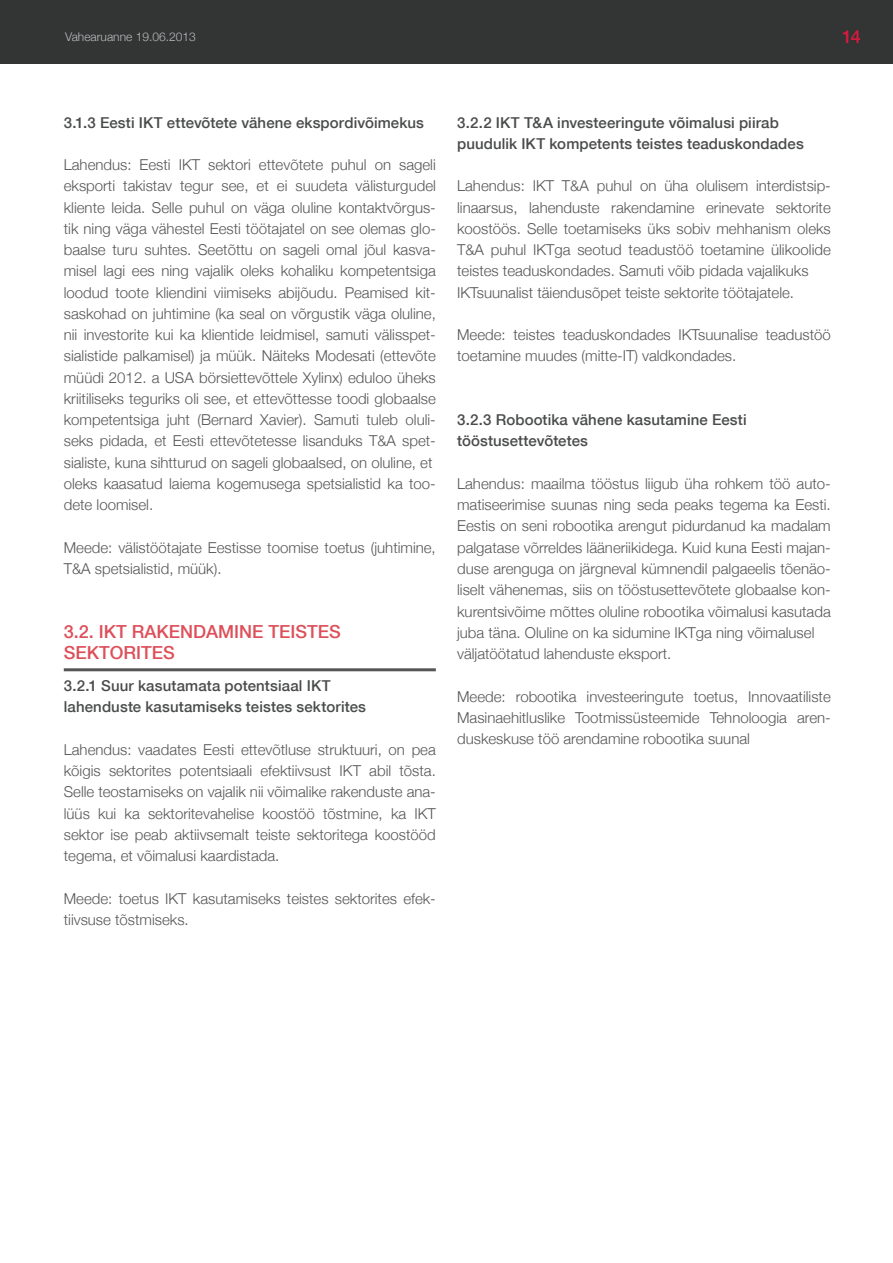
<style>
.page{position:relative;width:893px;height:1263px;background:#fff}
.page>*{position:absolute;margin:0;border:0;box-sizing:border-box;transform-origin:0 0}
.t1{font:500 18px/21.3px "Helvetica Neue";color:#dd505a}
.t2{font:500 18px "Helvetica Neue";color:#d71a3f}
.t3{font:300 15px/21.3px "Helvetica Neue";color:#565657}
.t4{font:500 15px/21.3px "Helvetica Neue";letter-spacing:.005em;color:#4a4b4b}
.t5{font:300 12px "Helvetica Neue";color:#babcbf}
</style>
<div class="page">
<div style="left:0;top:0;width:893px;height:64px;background:#333434"></div>
<hr style="left:64px;top:668px;width:372px;height:3px;background:#565657">
<p class="t5" style="left:65px;top:27px;width:132px">Vahearuanne 19.06.2013</p>
<p class="t2" style="left:842px;top:22px;width:20px">14</p>
<p class="t4" style="left:64px;top:111px;width:362px">3.1.3 Eesti IKT ettevõtete vähene ekspordivõimekus</p>
<p class="t3" style="left:64px;top:153px;width:374px">Lahendus: Eesti IKT sektori ettevõtete puhul on sageli eksporti takistav tegur see, et ei suudeta välisturgudel kliente leida. Selle puhul on väga oluline kontaktvõrgus&shy;tik ning väga vähestel Eesti töötajatel on see olemas glo&shy;baalse turu suhtes. Seetõttu on sageli omal jõul kasva&shy;misel lagi ees ning vajalik oleks kohaliku kompetentsiga loodud toote kliendini viimiseks abijõudu. Peamised kit&shy;saskohad on juhtimine (ka seal on võrgustik väga oluline, nii investorite kui ka klientide leidmisel, samuti välisspet&shy;sialistide palkamisel) ja müük. Näiteks Modesati (ettevõte müüdi 2012. a USA börsiettevõttele Xylinx) eduloo üheks kriitiliseks teguriks oli see, et ettevõttesse toodi globaalse kompetentsiga juht (Bernard Xavier). Samuti tuleb oluli&shy;seks pidada, et Eesti ettevõtetesse lisanduks T&amp;A spet&shy;sialiste, kuna sihtturud on sageli globaalsed, on oluline, et oleks kaasatud laiema kogemusega spetsialistid ka too&shy;dete loomisel.</p>
<p class="t3" style="left:64px;top:536px;width:374px">Meede: välistöötajate Eestisse toomise toetus (juhtimine,<br>T&amp;A spetsialistid, müük).</p>
<p class="t1" style="left:64px;top:620px;width:279px">3.2. IKT rakendamine teistes sekt</p>
<p class="t1" style="left:110px;top:641px;width:25px">orite</p>
<p class="t1" style="left:163px;top:641px;width:13px">s</p>
<p class="t4" style="left:64px;top:674px;width:304px">3.2.1 Suur kasutamata potentsiaal IKT lahenduste kasutamiseks teistes sektorites</p>
<p class="t3" style="left:64px;top:738px;width:374px;text-align:justify">Lahendus: vaadates Eesti ettevõtluse struktuuri, on pea kõigis sektorites potentsiaali efektiivsust IKT abil tõsta.<br>Selle teostamiseks on vajalik nii võimalike rakenduste ana&shy;lüüs kui ka sektoritevahelise koostöö tõstmine, ka IKT sektor ise peab aktiivsemalt teiste sektoritega koostööd tegema, et võimalusi kaardistada.</p>
<p class="t3" style="left:64px;top:887px;width:374px">Meede: toetus IKT kasutamiseks teistes sektorites efek&shy;tiivsuse tõstmiseks.</p>
<p class="t4" style="left:457px;top:111px;width:348px">3.2.2 IKT T&amp;A investeeringute võimalusi piirab puudulik IKT kompetents teistes teaduskondades</p>
<p class="t3" style="left:457px;top:174px;width:375px">Lahendus: IKT T&amp;A puhul on üha olulisem interdistsip&shy;linaarsus, lahenduste rakendamine erinevate sektorite koostöös. Selle toetamiseks üks sobiv mehhanism oleks T&amp;A puhul IKTga seotud teadustöö toetamine ülikoolide teistes teaduskondades. Samuti võib pidada vajalikuks IKTsuunalist täiendusõpet teiste sektorite töötajatele.</p>
<p class="t3" style="left:457px;top:323px;width:375px">Meede: teistes teaduskondades IKTsuunalise teadustöö toetamine muudes (mitte-IT) valdkondades.</p>
<p class="t4" style="left:457px;top:408px;width:291px">3.2.3 Robootika vähene kasutamine Eesti tööstusettevõtetes</p>
<p class="t3" style="left:457px;top:472px;width:375px">Lahendus: maailma tööstus liigub üha rohkem töö auto&shy;matiseerimise suunas ning seda peaks tegema ka Eesti.<br>Eestis on seni robootika arengut pidurdanud ka madalam palgatase võrreldes lääneriikidega. Kuid kuna Eesti majan&shy;duse arenguga on järgneval kümnendil palgaeelis tõenäo&shy;liselt vähenemas, siis on tööstusettevõtete globaalse kon&shy;kurentsivõime mõttes oluline robootika võimalusi kasutada juba täna. Oluline on ka sidumine IKTga ning võimalusel väljatöötatud lahenduste eksport.</p>
<p class="t3" style="left:457px;top:685px;width:375px;text-align:justify">Meede: robootika investeeringute toetus, Innovaatiliste Masinaehitluslike Tootmissüsteemide Tehnoloogia aren&shy;duskeskuse töö arendamine robootika suunal</p>
</div>
